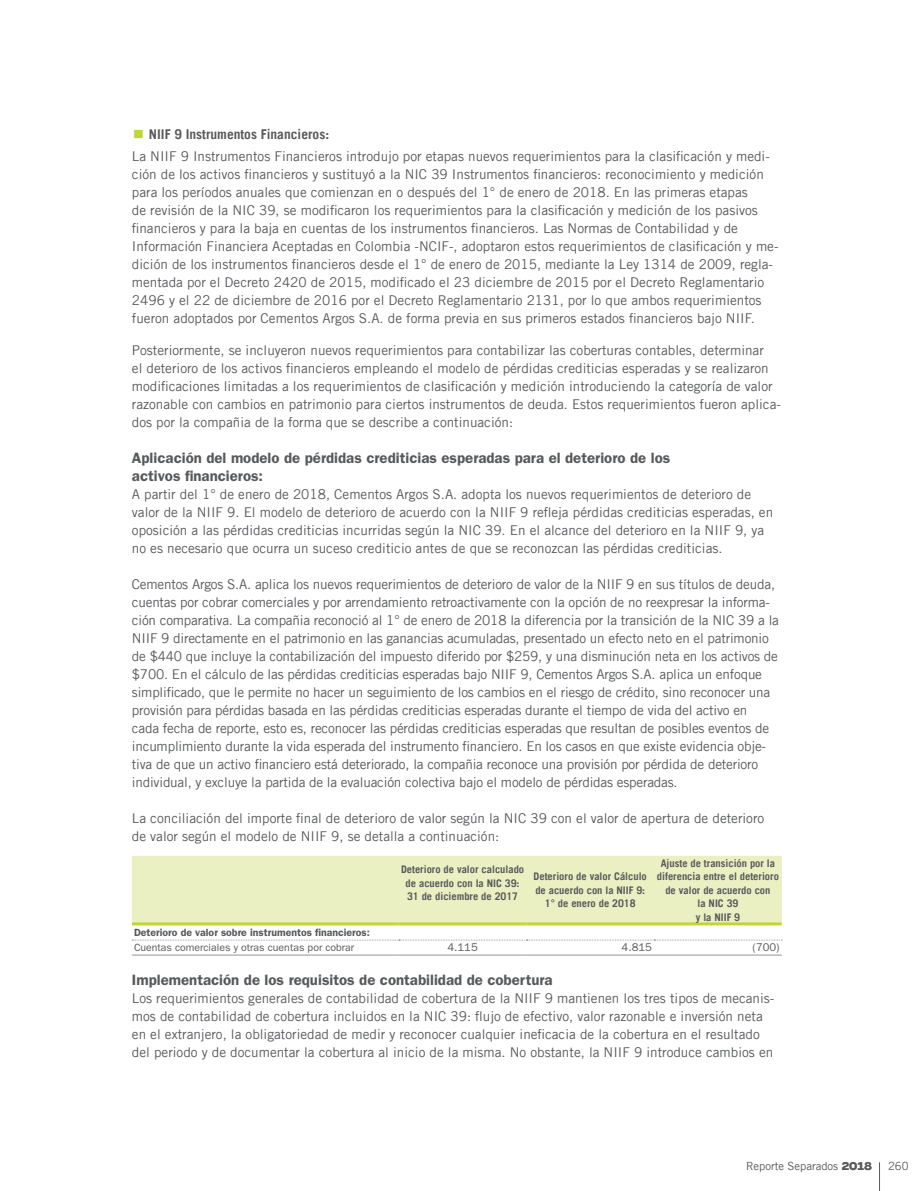
<style>
.page{position:relative;width:915px;height:1191px;background:#fff}
.page>*{position:absolute;margin:0;border:0;box-sizing:border-box;transform-origin:0 0}
.t1{font:45px "ITC Franklin Gothic Std Hvy";color:#c1d72f}
.t2{font:600 15px/18px "ITC Franklin Gothic Std";color:#58595b}
.t3{font:13.5px/18px "Trade Gothic LT";color:#58595b}
.t4{font:700 13.5px "Trade Gothic LT";color:#58595b}
.t5{font:11.25px "Trade Gothic LT";color:#58595b}
.t6{font:11.25px "ITC Franklin Gothic Std";color:#58595b}
.t7{font:700 10.5px/13.5px "Trade Gothic LT";color:#58595b;text-align:center}
.t8{font:600 10.5px "ITC Franklin Gothic Std";color:#58595b}
.t9{font:10.5px "ITC Franklin Gothic Std";color:#58595b}
.s1{font-family:"Integral CF";font-weight:600}
</style>
<div class="page">
<div style="left:132px;top:856px;width:649px;height:66px;background:#eaf0c2"></div>
<hr style="left:132px;top:922px;width:266px;height:3px;background:#c1d72f">
<hr style="left:398px;top:922px;width:128px;height:3px;background:#c1d72f">
<hr style="left:526px;top:922px;width:128px;height:3px;background:#c1d72f">
<hr style="left:654px;top:922px;width:127px;height:3px;background:#c1d72f">
<svg style="left:132px;top:939px;width:650px;height:1px"></svg>
<hr style="left:132px;top:954px;width:266px;height:1px;background:#939598">
<hr style="left:398px;top:954px;width:128px;height:1px;background:#939598">
<hr style="left:526px;top:954px;width:128px;height:1px;background:#939598">
<hr style="left:654px;top:954px;width:127px;height:1px;background:#939598">
<h1 class="t1" style="left:132px;top:105px;width:15px">·</h1>
<p class="t4" style="left:149px;top:126px;width:181px">NIIF 9 Instrumentos Financieros:</p>
<p class="t3" style="left:132px;top:147px;width:648px">La NIIF 9 Instrumentos Financieros introdujo por etapas nuevos requerimientos para la clasificación y medi&shy;ción de los activos financieros y sustituyó a la NIC 39 Instrumentos financieros: reconocimiento y medición para los períodos anuales que comienzan en o después del 1° de enero de 2018. En las primeras etapas<br>de revisión de la NIC 39, se modificaron los requerimientos para la clasificación y medición de los pasivos financieros y para la baja en cuentas de los instrumentos financieros. Las Normas de Contabilidad y de Información Financiera Aceptadas en Colombia -NCIF-, adoptaron estos requerimientos de clasificación y me&shy;dición de los instrumentos financieros desde el 1° de enero de 2015, mediante la Ley 1314 de 2009, regla&shy;mentada por el Decreto 2420 de 2015, modificado el 23 diciembre de 2015 por el Decreto Reglamentario 2496 y el 22 de diciembre de 2016 por el Decreto Reglamentario 2131, por lo que ambos requerimientos fueron adoptados por Cementos Argos S.A. de forma previa en sus primeros estados financieros bajo NIIF.</p>
<p class="t3" style="left:132px;top:341px;width:650px">Posteriormente, se incluyeron nuevos requerimientos para contabilizar las coberturas contables, determinar<br>el deterioro de los activos financieros empleando el modelo de pérdidas crediticias esperadas y se realizaron modificaciones limitadas a los requerimientos de clasificación y medición introduciendo la categoría de valor razonable con cambios en patrimonio para ciertos instrumentos de deuda. Estos requerimientos fueron aplica&shy;dos por la compañia de la forma que se describe a continuación:</p>
<p class="t2" style="left:132px;top:449px;width:539px">Aplicación del modelo de pérdidas crediticias esperadas para el deterioro de los activos financieros:</p>
<p class="t3" style="left:132px;top:485px;width:642px">A partir del 1° de enero de 2018, Cementos Argos S.A. adopta los nuevos requerimientos de deterioro de valor de la NIIF 9. El modelo de deterioro de acuerdo con la NIIF 9 refleja pérdidas crediticias esperadas, en oposición a las pérdidas crediticias incurridas según la NIC 39. En el alcance del deterioro en la NIIF 9, ya no es necesario que ocurra un suceso crediticio antes de que se reconozcan las pérdidas crediticias.</p>
<p class="t3" style="left:132px;top:575px;width:648px">Cementos Argos S.A. aplica los nuevos requerimientos de deterioro de valor de la NIIF 9 en sus títulos de deuda, cuentas por cobrar comerciales y por arrendamiento retroactivamente con la opción de no reexpresar la informa&shy;ción comparativa. La compañia reconoció al 1° de enero de 2018 la diferencia por la transición de la NIC 39 a la NIIF 9 directamente en el patrimonio en las ganancias acumuladas, presentado un efecto neto en el patrimonio de $440 que incluye la contabilización del impuesto diferido por $259, y una disminución neta en los activos de $700. En el cálculo de las pérdidas crediticias esperadas bajo NIIF 9, Cementos Argos S.A. aplica un enfoque simplificado, que le permite no hacer un seguimiento de los cambios en el riesgo de crédito, sino reconocer una provisión para pérdidas basada en las pérdidas crediticias esperadas durante el tiempo de vida del activo en<br>cada fecha de reporte, esto es, reconocer las pérdidas crediticias esperadas que resultan de posibles eventos de incumplimiento durante la vida esperada del instrumento financiero. En los casos en que existe evidencia obje&shy;tiva de que un activo financiero está deteriorado, la compañia reconoce una provisión por pérdida de deterioro individual, y excluye la partida de la evaluación colectiva bajo el modelo de pérdidas esperadas.</p>
<p class="t3" style="left:132px;top:809px;width:633px">La conciliación del importe final de deterioro de valor según la NIC 39 con el valor de apertura de deterioro de valor según el modelo de NIIF 9, se detalla a continuación:</p>
<p class="t7" style="left:401px;top:862px;width:125px">Deterioro de valor calculado de acuerdo con la NIC 39:<br>31 de diciembre de 2017</p>
<p class="t7" style="left:533px;top:869px;width:115px">Deterioro de valor Cálculo de acuerdo con la NIIF 9:<br>1° de enero de 2018</p>
<p class="t7" style="left:656px;top:856px;width:123px">Ajuste de transición por la diferencia entre el deterioro de valor de acuerdo con<br>la NIC 39<br>y la NIIF 9</p>
<p class="t8" style="left:134px;top:925px;width:237px">Deterioro de valor sobre instrumentos financieros:</p>
<p class="t9" style="left:134px;top:941px;width:222px">Cuentas comerciales y otras cuentas por cobrar</p>
<p class="t6" style="left:447px;top:941px;width:32px">4.115</p>
<p class="t6" style="left:621px;top:941px;width:32px">4.815</p>
<p class="t6" style="left:752px;top:941px;width:28px">(700)</p>
<p class="t2" style="left:132px;top:971px;width:422px">Implementación de los requisitos de contabilidad de cobertura</p>
<p class="t3" style="left:132px;top:989px;width:643px">Los requerimientos generales de contabilidad de cobertura de la NIIF 9 mantienen los tres tipos de mecanis&shy;mos de contabilidad de cobertura incluidos en la NIC 39: flujo de efectivo, valor razonable e inversión neta en el extranjero, la obligatoriedad de medir y reconocer cualquier ineficacia de la cobertura en el resultado del periodo y de documentar la cobertura al inicio de la misma. No obstante, la NIIF 9 introduce cambios en</p>
<p class="t5" style="left:745px;top:1158px;width:128px">Reporte Separados <span class="s1">2018</span></p>
<p class="t5" style="left:887px;top:1159px;width:22px">260</p>
</div>
